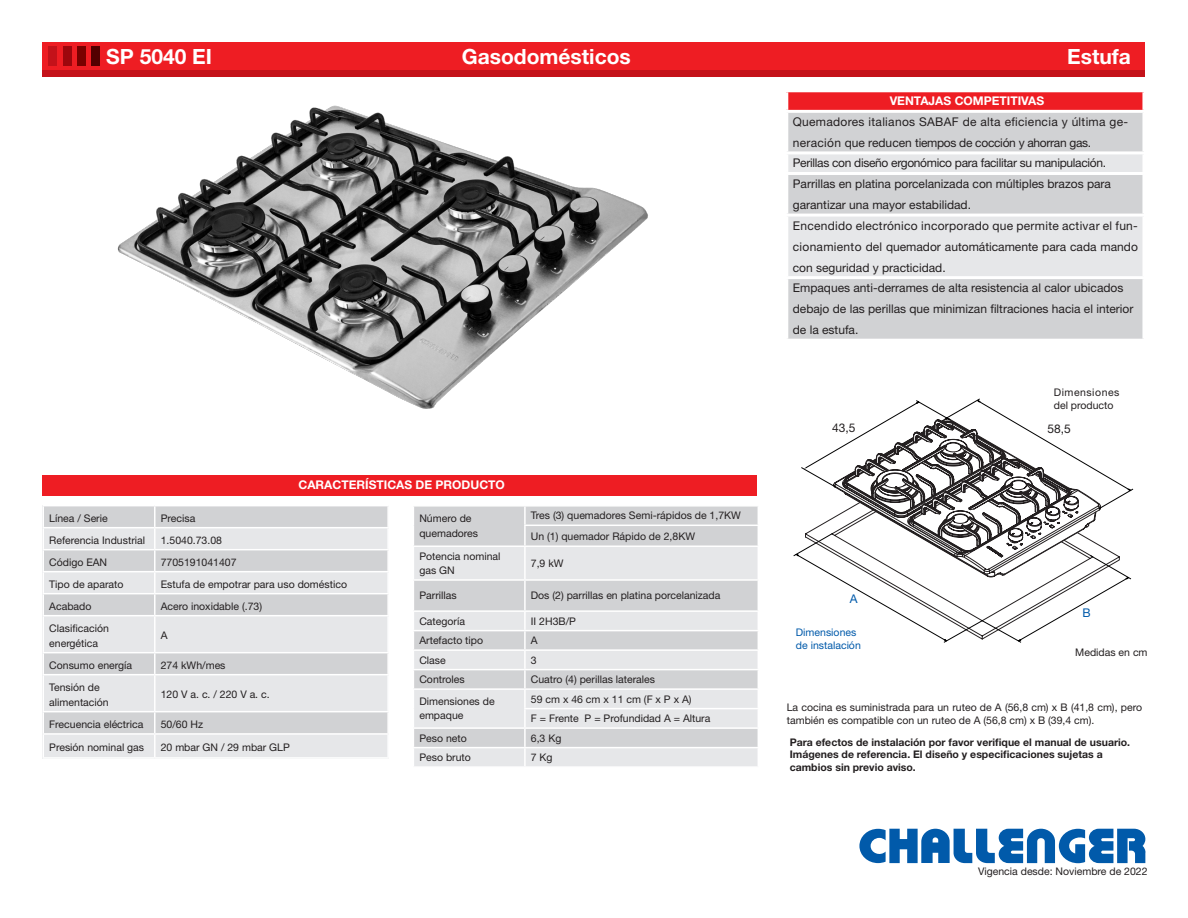
<style>
.page{position:relative;width:1188px;height:918px;background:#fff}
.page>*{position:absolute;margin:0;border:0;box-sizing:border-box;transform-origin:0 0}
.t1{font:700 21px "Helvetica Neue LT Std";color:#fff}
.t2{font:12px/21px "Helvetica Neue LT Std";color:#231f20}
.t3{font:12px/21px "Helvetica Neue LT Std";letter-spacing:.025em;color:#231f20}
.t4{font:12px "Helvetica Neue LT Std";letter-spacing:-.025em;color:#231f20}
.t5{font:700 12px "Helvetica Neue LT Std";color:#fff}
.t6{font:12px "Helvetica Neue LT Std";color:#015aaa}
.t7{font:10.5px/15px "Helvetica Neue LT Std";color:#231f20}
.t8{font:700 10.5px/12.6px "Helvetica Neue LT Std";color:#231f20}
.t9{font:10.5px "Helvetica Neue LT Std";color:#015aaa}
.t10{font:10.5px/12.6px "Helvetica Neue LT Std";letter-spacing:.05em;color:#231f20}
</style>
<div class="page">
<div style="left:44px;top:506px;width:343px;height:21px;background:#d1d2d4"></div>
<svg style="left:44px;top:528px;width:343px;height:229px;background:#dedfe1"></svg>
<hr style="left:154px;top:506px;width:2px;height:21px;background:#fff">
<hr style="left:154px;top:528px;width:2px;height:21px;background:#fff">
<hr style="left:154px;top:550px;width:2px;height:21px;background:#fff">
<hr style="left:154px;top:572px;width:2px;height:21px;background:#fff">
<hr style="left:154px;top:594px;width:2px;height:21px;background:#fff">
<hr style="left:154px;top:616px;width:2px;height:36px;background:#fff">
<hr style="left:154px;top:653px;width:2px;height:21px;background:#fff">
<hr style="left:154px;top:675px;width:2px;height:36px;background:#fff">
<hr style="left:154px;top:712px;width:2px;height:21px;background:#fff">
<hr style="left:154px;top:735px;width:2px;height:22px;background:#fff">
<hr style="left:43px;top:549px;width:112px;height:1px;background:#fff">
<hr style="left:155px;top:549px;width:234px;height:1px;background:#fff">
<hr style="left:43px;top:571px;width:112px;height:1px;background:#fff">
<hr style="left:155px;top:571px;width:234px;height:1px;background:#fff">
<hr style="left:43px;top:593px;width:112px;height:1px;background:#fff">
<hr style="left:155px;top:593px;width:234px;height:1px;background:#fff">
<hr style="left:43px;top:615px;width:112px;height:1px;background:#fff">
<hr style="left:43px;top:652px;width:112px;height:1px;background:#fff">
<hr style="left:43px;top:674px;width:112px;height:1px;background:#fff">
<hr style="left:155px;top:615px;width:234px;height:1px;background:#fff">
<hr style="left:155px;top:652px;width:234px;height:1px;background:#fff">
<hr style="left:155px;top:674px;width:234px;height:1px;background:#fff">
<hr style="left:43px;top:711px;width:112px;height:1px;background:#fff">
<hr style="left:155px;top:711px;width:234px;height:1px;background:#fff">
<hr style="left:43px;top:733px;width:112px;height:2px;background:#fff">
<hr style="left:155px;top:733px;width:234px;height:2px;background:#fff">
<div style="left:414px;top:507px;width:344px;height:38px;background:#d1d2d4"></div>
<svg style="left:414px;top:547px;width:344px;height:219px;background:#dddee0"></svg>
<hr style="left:524px;top:525px;width:235px;height:1px;background:#fff">
<svg style="left:524px;top:507px;width:2px;height:38px"></svg>
<hr style="left:524px;top:547px;width:2px;height:32px;background:#fff">
<hr style="left:413px;top:579px;width:112px;height:2px;background:#fff">
<hr style="left:525px;top:579px;width:234px;height:2px;background:#fff">
<hr style="left:524px;top:581px;width:2px;height:29px;background:#fff">
<hr style="left:413px;top:610px;width:112px;height:2px;background:#fff">
<hr style="left:525px;top:610px;width:234px;height:2px;background:#fff">
<hr style="left:413px;top:747px;width:112px;height:1px;background:#fff">
<hr style="left:525px;top:747px;width:234px;height:1px;background:#fff">
<hr style="left:413px;top:630px;width:112px;height:1px;background:#fff">
<hr style="left:525px;top:630px;width:234px;height:1px;background:#fff">
<hr style="left:413px;top:649px;width:112px;height:2px;background:#fff">
<hr style="left:525px;top:649px;width:234px;height:2px;background:#fff">
<hr style="left:413px;top:669px;width:112px;height:1px;background:#fff">
<hr style="left:525px;top:669px;width:234px;height:1px;background:#fff">
<svg style="left:524px;top:612px;width:2px;height:154px"></svg>
<hr style="left:413px;top:688px;width:112px;height:2px;background:#fff">
<hr style="left:525px;top:688px;width:234px;height:2px;background:#fff">
<hr style="left:413px;top:727px;width:112px;height:2px;background:#fff">
<hr style="left:524px;top:708px;width:235px;height:1px;background:#fff">
<hr style="left:525px;top:727px;width:234px;height:2px;background:#fff">
<div style="left:43px;top:475px;width:714px;height:21px;background:#ee1d23"></div>
<div style="left:43px;top:43px;width:1102px;height:27px;background:#ee1d23"></div>
<div style="left:43px;top:70px;width:1102px;height:7px;background:#c4121a"></div>
<div style="left:787px;top:91px;width:357px;height:20px;background:#ee1d23"></div>
<div style="left:788px;top:113px;width:354px;height:226px;background:#d1d2d4"></div>
<svg style="left:788px;top:154px;width:354px;height:122px;background:#dfe0e2"></svg>
<hr style="left:785px;top:89px;width:360px;height:3px;background:#fff">
<hr style="left:785px;top:92px;width:3px;height:18px;background:#fff">
<hr style="left:1142px;top:92px;width:3px;height:18px;background:#fff">
<hr style="left:785px;top:110px;width:360px;height:3px;background:#fff">
<hr style="left:785px;top:151px;width:360px;height:3px;background:#fff">
<hr style="left:785px;top:172px;width:360px;height:3px;background:#fff">
<hr style="left:785px;top:214px;width:360px;height:3px;background:#fff">
<hr style="left:785px;top:276px;width:360px;height:3px;background:#fff">
<svg style="left:859px;top:829px;width:286px;height:34px"></svg>
<div style="left:49px;top:46px;width:8px;height:20px;background:#c4121a"></div>
<div style="left:63px;top:46px;width:8px;height:20px;background:#9d070d"></div>
<div style="left:77px;top:46px;width:8px;height:20px;background:#790100"></div>
<div style="left:91px;top:46px;width:8px;height:20px;background:#520000"></div>
<img style="left:117px;top:105px;width:531px;height:304px">
<svg style="left:793px;top:399px;width:340px;height:244px"></svg>
<svg style="left:944px;top:639px;width:78px;height:3px"></svg>
<p class="t1" style="left:106px;top:43px;width:107px">SP 5040 EI</p>
<p class="t1" style="left:462px;top:43px;width:171px">Gasodomésticos</p>
<p class="t1" style="left:1067px;top:43px;width:65px">Estufa</p>
<p class="t5" style="left:890px;top:94px;width:156px">VENTAJAS COMPETITIVAS</p>
<p class="t3" style="left:793px;top:111px;width:337px">Quemadores italianos SABAF de alta eficiencia y última ge&shy;neración que reducen tiempos de cocción y ahorran gas.</p>
<p class="t4" style="left:793px;top:156px;width:315px">Perillas con diseño ergonómico para facilitar su manipulación.</p>
<p class="t2" style="left:793px;top:173px;width:320px">Parrillas en platina porcelanizada con múltiples brazos para garantizar una mayor estabilidad.</p>
<p class="t2" style="left:793px;top:215px;width:347px;text-align:justify">Encendido electrónico incorporado que permite activar el fun&shy;cionamiento del quemador automáticamente para cada mando con seguridad y practicidad.</p>
<p class="t2" style="left:793px;top:277px;width:342px">Empaques anti-derrames de alta resistencia al calor ubicados debajo de las perillas que minimizan filtraciones hacia el interior de la estufa.</p>
<p class="t10" style="left:1054px;top:386px;width:67px">Dimensiones del producto</p>
<p class="t5" style="left:299px;top:477px;width:208px">CARACTERÍSTICAS DE PRODUCTO</p>
<p class="t7" style="left:49px;top:510px;width:60px">Línea / Serie</p>
<p class="t7" style="left:161px;top:510px;width:36px">Precisa</p>
<p class="t7" style="left:49px;top:532px;width:97px">Referencia Industrial</p>
<p class="t7" style="left:161px;top:532px;width:63px">1.5040.73.08</p>
<p class="t7" style="left:49px;top:554px;width:59px">Código EAN</p>
<p class="t7" style="left:161px;top:554px;width:77px">7705191041407</p>
<p class="t7" style="left:49px;top:576px;width:76px">Tipo de aparato</p>
<p class="t7" style="left:161px;top:576px;width:188px">Estufa de empotrar para uso doméstico</p>
<p class="t7" style="left:49px;top:598px;width:44px">Acabado</p>
<p class="t7" style="left:161px;top:598px;width:103px">Acero inoxidable (.73)</p>
<p class="t7" style="left:49px;top:620px;width:61px">Clasificación energética</p>
<p class="t7" style="left:161px;top:628px;width:8px">A</p>
<p class="t7" style="left:49px;top:657px;width:84px">Consumo energía</p>
<p class="t7" style="left:161px;top:657px;width:66px">274 kWh/mes</p>
<p class="t7" style="left:49px;top:679px;width:61px">Tensión de alimentación</p>
<p class="t7" style="left:161px;top:687px;width:110px">120 V a. c. / 220 V a. c.</p>
<p class="t7" style="left:49px;top:716px;width:96px">Frecuencia eléctrica</p>
<p class="t7" style="left:161px;top:716px;width:44px">50/60 Hz</p>
<p class="t7" style="left:49px;top:740px;width:96px">Presión nominal gas</p>
<p class="t7" style="left:161px;top:740px;width:131px">20 mbar GN / 29 mbar GLP</p>
<p class="t7" style="left:419px;top:511px;width:60px">Número de quemadores</p>
<p class="t7" style="left:531px;top:508px;width:212px">Tres (3) quemadores Semi-rápidos de 1,7KW</p>
<p class="t7" style="left:531px;top:528px;width:166px">Un (1) quemador Rápido de 2,8KW</p>
<p class="t7" style="left:419px;top:549px;width:83px;line-height:14.2px">Potencia nominal gas GN</p>
<p class="t7" style="left:531px;top:555px;width:34px">7,9 kW</p>
<p class="t7" style="left:419px;top:588px;width:39px">Parrillas</p>
<p class="t7" style="left:531px;top:588px;width:191px">Dos (2) parrillas en platina porcelanizada</p>
<p class="t7" style="left:419px;top:613px;width:47px">Categoría</p>
<p class="t7" style="left:531px;top:613px;width:47px">II 2H3B/P</p>
<p class="t7" style="left:419px;top:633px;width:65px">Artefacto tipo</p>
<p class="t7" style="left:531px;top:633px;width:8px">A</p>
<p class="t7" style="left:419px;top:652px;width:28px">Clase</p>
<p class="t7" style="left:531px;top:652px;width:7px">3</p>
<p class="t7" style="left:419px;top:672px;width:47px">Controles</p>
<p class="t7" style="left:531px;top:672px;width:126px">Cuatro (4) perillas laterales</p>
<p class="t7" style="left:419px;top:694px;width:77px;line-height:14.2px">Dimensiones de empaque</p>
<p class="t7" style="left:531px;top:691px;width:162px">59 cm x 46 cm x 11 cm (F x P x A)</p>
<p class="t7" style="left:531px;top:711px;width:181px">F = Frente P = Profundidad A = Altura</p>
<p class="t7" style="left:419px;top:730px;width:49px">Peso neto</p>
<p class="t7" style="left:531px;top:730px;width:32px">6,3 Kg</p>
<p class="t7" style="left:419px;top:750px;width:53px">Peso bruto</p>
<p class="t7" style="left:531px;top:750px;width:23px">7 Kg</p>
<p class="t2" style="left:832px;top:417px;width:25px">43,5</p>
<p class="t2" style="left:1047px;top:419px;width:25px">58,5</p>
<p class="t6" style="left:850px;top:591px;width:9px">A</p>
<p class="t9" style="left:796px;top:626px;width:62px">Dimensiones</p>
<p class="t9" style="left:796px;top:639px;width:66px">de instalación</p>
<p class="t6" style="left:1082px;top:606px;width:10px">B</p>
<p class="t7" style="left:1075px;top:645px;width:74px">Medidas en cm</p>
<p class="t7" style="left:787px;top:701px;width:357px;line-height:12.6px">La cocina es suministrada para un ruteo de A (56,8 cm) x B (41,8 cm), pero también es compatible con un ruteo de A (56,8 cm) x B (39,4 cm).</p>
<p class="t8" style="left:790px;top:735px;width:342px">Para efectos de instalación por favor verifique el manual de usuario.</p>
<p class="t8" style="left:790px;top:748px;width:314px">Imágenes de referencia. El diseño y especificaciones sujetas a cambios sin previo aviso.</p>
<p class="t7" style="left:978px;top:864px;width:171px">Vigencia desde: Noviembre de 2022</p>
</div>
